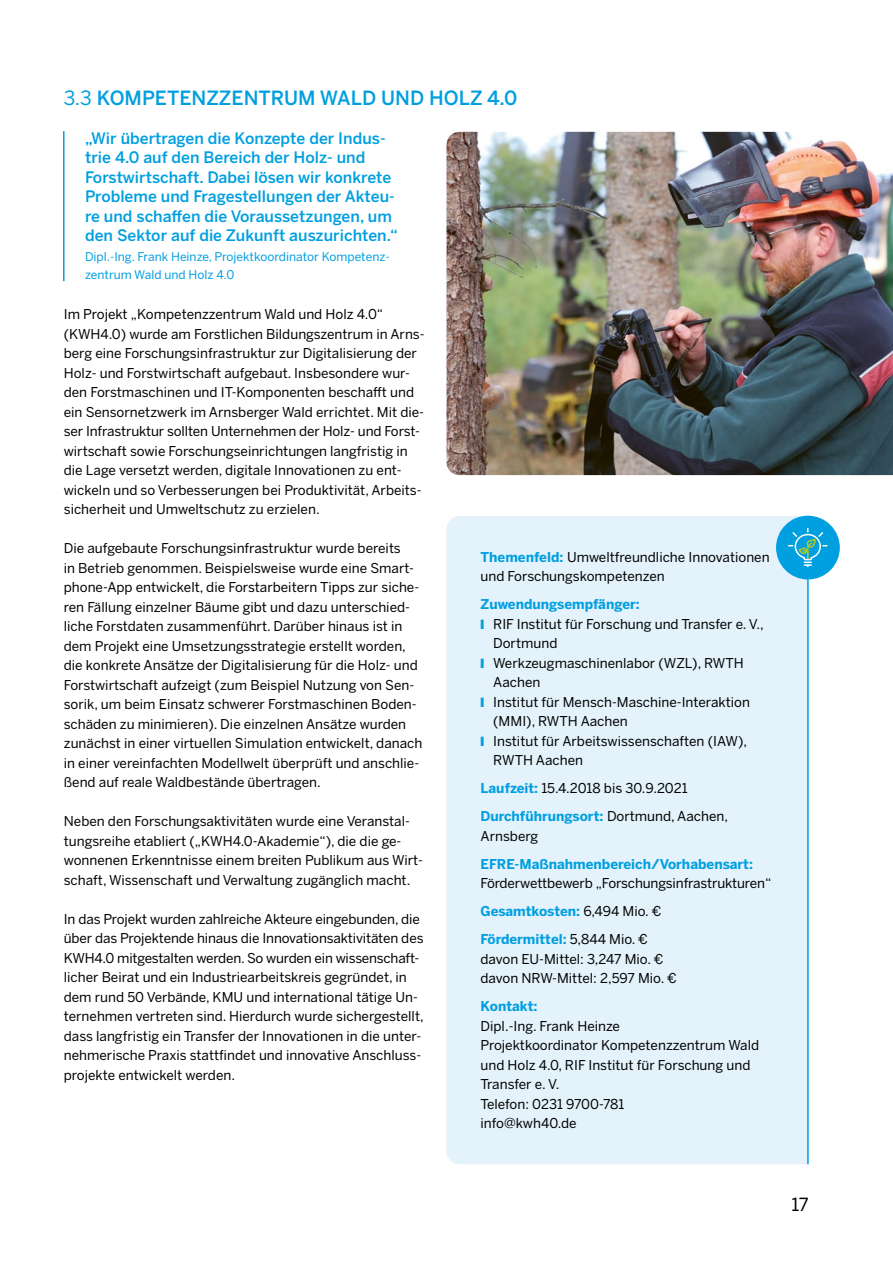
<style>
.page{position:relative;width:893px;height:1263px;background:#fff}
.page>*{position:absolute;margin:0;border:0;box-sizing:border-box;transform-origin:0 0}
.t1{font:500 19.5px "Benton Sans";color:#009fe0}
.t2{font:18px "Benton Sans";color:#000}
.t3{font:500 15.75px/19.5px "Benton Sans";color:#009fe0}
.t4{font:13.5px/19.5px "Benton Sans";color:#000}
.t5{font:700 13.5px "Benton Sans";color:#009fe0}
.t6{font:12px/18px "Benton Sans";color:#009fe0}
.s1{font-weight:400}
.s2{font-weight:700;color:#009fe0}
.s3{color:#009fe0}
.s4{font-weight:400;color:#000}
</style>
<div class="page">
<hr style="left:63px;top:131px;width:2px;height:150px;background:#009fe0">
<div style="left:446px;top:516px;width:361px;height:648px;background:#e3f2fb"></div>
<hr style="left:807px;top:516px;width:2px;height:648px;background:#009fe0">
<img style="left:446px;top:132px;width:447px;height:343px">
<div style="left:776px;top:516px;width:64px;height:63px;background:#009fe0;border-radius:50%"></div>
<svg style="left:789px;top:528px;width:38px;height:38px"></svg>
<h3 class="t1" style="left:64px;top:85px;width:455px"><span class="s1">3.3</span> KOMPETENZZENTRUM WALD UND HOLZ 4.0</h3>
<p class="t3" style="left:85px;top:128px;width:314px">„Wir übertragen die Konzepte der Indus&shy;trie 4.0 auf den Bereich der Holz- und Forstwirtschaft. Dabei lösen wir konkrete Probleme und Fragestellungen der Akteu&shy;re und schaffen die Voraussetzungen, um den Sektor auf die Zukunft auszurichten.“</p>
<p class="t6" style="left:85px;top:247px;width:306px">Dipl.-Ing. Frank Heinze, Projektkoordinator Kompetenz&shy;zentrum Wald und Holz 4.0</p>
<p class="t4" style="left:64px;top:304px;width:362px">Im Projekt „Kompetenzzentrum Wald und Holz 4.0“ (KWH4.0) wurde am Forstlichen Bildungszentrum in Arns&shy;berg eine Forschungsinfrastruktur zur Digitalisierung der Holz- und Forstwirtschaft aufgebaut. Insbesondere wur&shy;den Forstmaschinen und IT-Komponenten beschafft und ein Sensornetzwerk im Arnsberger Wald errichtet. Mit die&shy;ser Infrastruktur sollten Unternehmen der Holz- und Forst&shy;wirtschaft sowie Forschungseinrichtungen langfristig in die Lage versetzt werden, digitale Innovationen zu ent&shy;wickeln und so Verbesserungen bei Produktivität, Arbeits&shy;sicherheit und Umweltschutz zu erzielen.</p>
<p class="t4" style="left:64px;top:538px;width:360px">Die aufgebaute Forschungsinfrastruktur wurde bereits<br>in Betrieb genommen. Beispielsweise wurde eine Smart&shy;phone-App entwickelt, die Forstarbeitern Tipps zur siche&shy;ren Fällung einzelner Bäume gibt und dazu unterschied&shy;liche Forstdaten zusammenführt. Darüber hinaus ist in dem Projekt eine Umsetzungsstrategie erstellt worden, die konkrete Ansätze der Digitalisierung für die Holz- und Forstwirtschaft aufzeigt (zum Beispiel Nutzung von Sen&shy;sorik, um beim Einsatz schwerer Forstmaschinen Boden&shy;schäden zu minimieren). Die einzelnen Ansätze wurden zunächst in einer virtuellen Simulation entwickelt, danach in einer vereinfachten Modellwelt überprüft und anschlie&shy;ßend auf reale Waldbestände übertragen.</p>
<p class="t4" style="left:64px;top:811px;width:361px">Neben den Forschungsaktivitäten wurde eine Veranstal&shy;tungsreihe etabliert („KWH4.0-Akademie“), die die ge&shy;wonnenen Erkenntnisse einem breiten Publikum aus Wirt&shy;schaft, Wissenschaft und Verwaltung zugänglich macht.</p>
<p class="t4" style="left:64px;top:909px;width:362px">In das Projekt wurden zahlreiche Akteure eingebunden, die über das Projektende hinaus die Innovationsaktivitäten des KWH4.0 mitgestalten werden. So wurden ein wissenschaft&shy;licher Beirat und ein Industriearbeitskreis gegründet, in dem rund 50 Verbände, KMU und international tätige Un&shy;ternehmen vertreten sind. Hierdurch wurde sichergestellt, dass langfristig ein Transfer der Innovationen in die unter&shy;nehmerische Praxis stattfindet und innovative Anschluss&shy;projekte entwickelt werden.</p>
<p class="t4" style="left:480px;top:547px;width:291px"><span class="s2">Themenfeld:</span> Umweltfreundliche Innovationen und Forschungskompetenzen</p>
<p class="t5" style="left:480px;top:596px;width:161px">Zuwendungsempfänger:</p>
<p class="t4" style="left:493px;top:614px;width:272px;text-indent:-13px"><span class="s3">❙</span> RIF Institut für Forschung und Transfer e. V.,<br>Dortmund</p>
<p class="t4" style="left:493px;top:653px;width:252px;text-indent:-13px"><span class="s3">❙</span> Werkzeugmaschinenlabor (WZL), RWTH<br>Aachen</p>
<p class="t4" style="left:493px;top:692px;width:258px;text-indent:-13px"><span class="s3">❙</span> Institut für Mensch-Maschine-Interaktion (MMI), RWTH Aachen</p>
<p class="t4" style="left:493px;top:731px;width:255px;text-indent:-13px"><span class="s3">❙</span> Institut für Arbeitswissenschaften (IAW),<br>RWTH Aachen</p>
<p class="t4" style="left:480px;top:778px;width:209px"><span class="s2">Laufzeit:</span> 15.4.2018 bis 30.9.2021</p>
<p class="t4" style="left:480px;top:806px;width:249px"><span class="s2">Durchführungsort:</span> Dortmund, Aachen,<br>Arnsberg</p>
<p class="t4" style="left:480px;top:854px;width:292px"><span class="s2">EFRE-Maßnahmenbereich/Vorhabensart:<br></span>Förderwettbewerb „Forschungsinfrastrukturen“</p>
<p class="t5" style="left:480px;top:903px;width:182px">Gesamtkosten: <span class="s4">6,494 Mio. €</span></p>
<p class="t4" style="left:480px;top:929px;width:198px"><span class="s2">Fördermittel:</span> 5,844 Mio. € davon EU-Mittel: 3,247 Mio. € davon NRW-Mittel: 2,597 Mio. €</p>
<p class="t4" style="left:480px;top:996px;width:280px"><span class="s2">Kontakt:<br></span>Dipl.-Ing. Frank Heinze<br>Projektkoordinator Kompetenzzentrum Wald und Holz 4.0, RIF Institut für Forschung und<br>Transfer e. V.<br>Telefon: 0231 9700-781<br>info@kwh40.de</p>
<h2 class="t2" style="left:791px;top:1193px;width:19px">17</h2>
</div>
